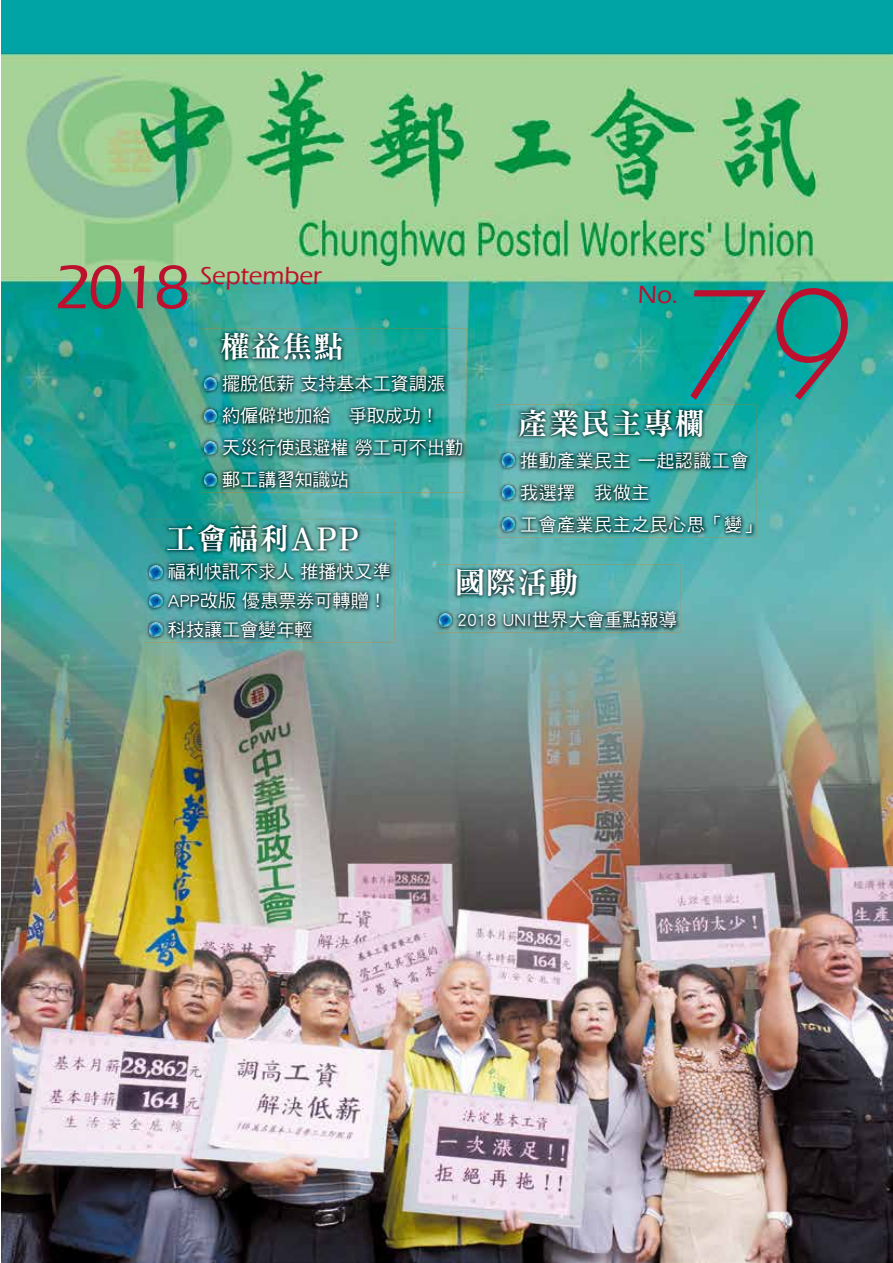
<style>
.page{position:relative;width:893px;height:1263px;background:#fff}
.page>*{position:absolute;margin:0;border:0;box-sizing:border-box;transform-origin:0 0}
.t1{font:italic 300 159.45px "Futura T";color:#bc102e}
.t2{font:500 63.75px "Eras ITC";color:#bc102e}
.t3{font:29.7px "DF Ming Std W9";letter-spacing:.05em;color:#fff}
.t4{font:500 25.5px "Eras ITC";color:#bc102e}
.t5{font:18px/32px "DF Hei Std W5";color:#fff}
.t6{font:18px/32px "DF Hei Std W5";letter-spacing:.025em;color:#fff}
.s1{font-size:37.2px}
</style>
<div class="page">
<img style="left:1px;top:0;width:892px;height:1263px">
<img style="left:146px;top:520px;width:248px;height:122px">
<img style="left:149px;top:565px;width:15px;height:14px">
<img style="left:149px;top:594px;width:15px;height:14px">
<img style="left:149px;top:623px;width:15px;height:13px">
<img style="left:435px;top:564px;width:245px;height:68px">
<img style="left:438px;top:613px;width:15px;height:14px">
<img style="left:200px;top:328px;width:267px;height:165px">
<img style="left:203px;top:377px;width:15px;height:14px">
<img style="left:203px;top:409px;width:15px;height:14px">
<img style="left:203px;top:441px;width:15px;height:14px">
<img style="left:203px;top:473px;width:15px;height:14px">
<img style="left:498px;top:404px;width:258px;height:133px">
<img style="left:501px;top:454px;width:15px;height:13px">
<img style="left:501px;top:486px;width:15px;height:13px">
<img style="left:501px;top:518px;width:15px;height:13px">
<h2 class="t2" style="left:54px;top:251px;width:138px">2018</h2>
<h3 class="t4" style="left:200px;top:261px;width:123px">September</h3>
<h3 class="t4" style="left:638px;top:280px;width:42px">No.</h3>
<h1 class="t1" style="left:678px;top:250px;width:176px">79</h1>
<h3 class="t3" style="left:220px;top:331px;width:125px">權益焦點</h3>
<p class="t5" style="left:222px;top:368px;width:242px">擺脫低薪 支持基本工資調漲約僱僻地加給　爭取成功！<br>天災行使退避權 勞工可不出勤郵工講習知識站</p>
<h3 class="t3" style="left:518px;top:407px;width:188px">產業民主專欄</h3>
<p class="t6" style="left:520px;top:444px;width:242px">推動產業民主 一起認識工會我選擇　我做主<br>工會產業民主之民心思「變」</p>
<h3 class="t3" style="left:166px;top:522px;width:195px">工會福利<span class="s1">APP</span></h3>
<p class="t5" style="left:168px;top:557px;width:224px;line-height:28.7px">福利快訊不求人 推播快又準<br>APP改版 優惠票券可轉贈！科技讓工會變年輕</p>
<h3 class="t3" style="left:455px;top:566px;width:125px">國際活動</h3>
<p class="t5" style="left:457px;top:603px;width:221px">2018 UNI世界大會重點報導</p>
</div>
